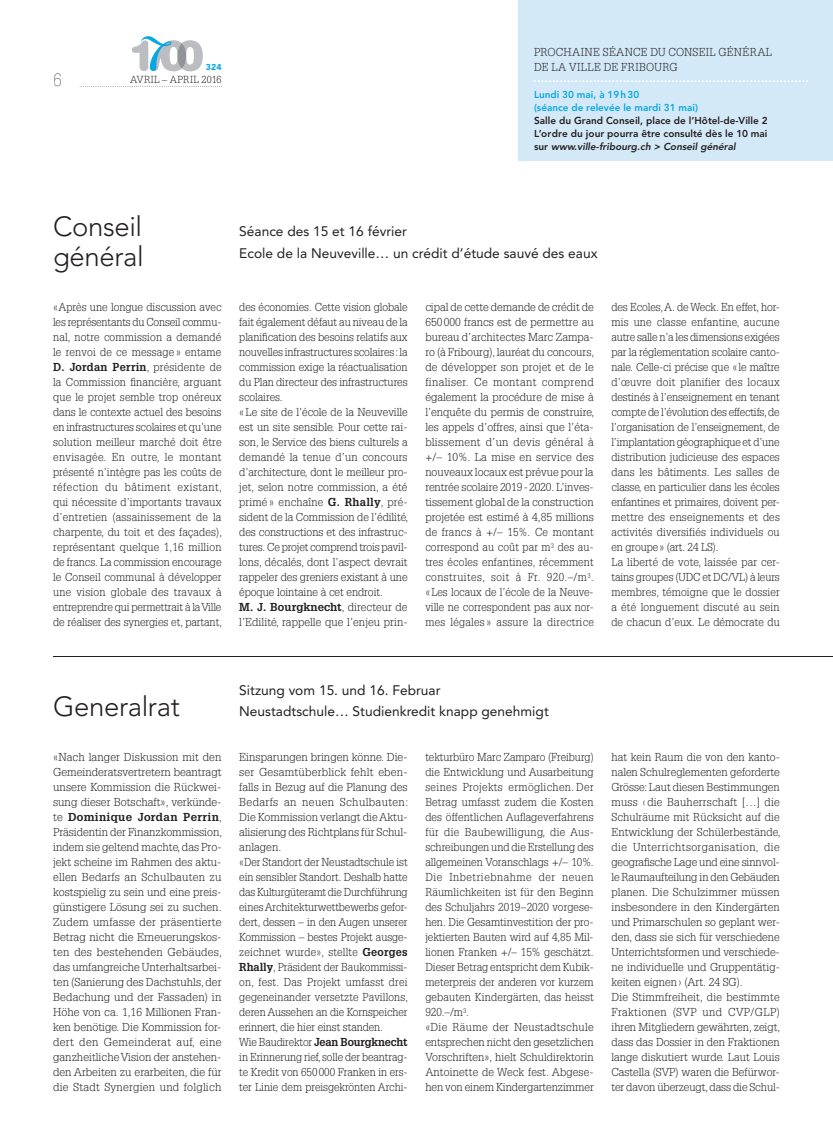
<style>
.page{position:relative;width:833px;height:1134px;background:#fff}
.page>*{position:absolute;margin:0;border:0;box-sizing:border-box;transform-origin:0 0}
.t1{font:300 27.5px/30px "Avenir LT Std";letter-spacing:-.015em;color:#231f20}
.t2{font:100 17.5px "Glypha LT Std";color:#231f20}
.t3{font:13.75px/21.2px "Avenir LT Std";color:#231f20}
.t4{font:300 11.25px/15px "Glypha LT Std";color:#231f20}
.t5{font:300 11.25px/15px "Glypha LT Std";letter-spacing:.025em;color:#231f20}
.t6{font:800 10px/13.1px "Avenir LT Std";color:#231f20;text-align:justify}
.t7{font:800 10px/13.1px "Avenir LT Std";color:#08a7e0}
.t8{font:300 10px "Glypha LT Std";letter-spacing:.045em;color:#231f20}
.t9{font:900 8.75px "Avenir LT Std";color:#08a7e0}
.s1{font-style:italic}
.s2{font-weight:700}
</style>
<div class="page">
<svg style="left:80px;top:86px;width:140px;height:1px"></svg>
<svg style="left:132px;top:36px;width:71px;height:35px"></svg>
<div style="left:518px;top:0;width:315px;height:161px;background:#d4e9f7"></div>
<svg style="left:534px;top:80px;width:274px;height:2px"></svg>
<hr style="left:53px;top:656px;width:780px;height:1px;background:#231f20">
<p class="t9" style="left:206px;top:62px;width:17px">324</p>
<h2 class="t2" style="left:53px;top:70px;width:10px">6</h2>
<p class="t8" style="left:130px;top:74px;width:93px">AVRIL – APRIL 2016</p>
<p class="t5" style="left:534px;top:45px;width:240px">PROCHAINE SÉANCE DU CONSEIL GÉNÉRAL<br>DE LA VILLE DE FRIBOURG</p>
<p class="t7" style="left:534px;top:88px;width:165px">Lundi 30 mai, à 19 h 30<br>(séance de relevée le mardi 31 mai)</p>
<p class="t6" style="left:534px;top:114px;width:235px">Salle du Grand Conseil, place de l’Hôtel-de-Ville 2<br>L’ordre du jour pourra être consulté dès le 10 mai sur <span class="s1">www.ville-fribourg.ch &gt; Conseil général</span></p>
<h1 class="t1" style="left:53px;top:212px;width:92px">Conseil général</h1>
<p class="t3" style="left:239px;top:221px;width:360px">Séance des 15 et 16 février<br>Ecole de la Neuveville… un crédit d’étude sauvé des eaux</p>
<p class="t4" style="left:53px;top:300px;width:170px;text-align:justify">« Après une longue discussion avec les représentants du Conseil commu&shy;nal, notre commission a demandé le renvoi de ce message » entame <span class="s2">D. Jordan Perrin</span>, présidente de la Commission financière, arguant que le projet semble trop onéreux dans le contexte actuel des besoins en infrastructures scolaires et qu’une solution meilleur marché doit être envisagée. En outre, le montant présenté n’intègre pas les coûts de réfection du bâtiment existant, qui nécessite d’importants travaux d’entretien (assainissement de la charpente, du toit et des façades), représentant quelque 1,16 million de francs. La commission encourage le Conseil communal à développer une vision globale des travaux à entreprendre qui permettrait à la Ville de réaliser des synergies et, partant,</p>
<p class="t4" style="left:239px;top:300px;width:170px">des économies. Cette vision globale fait également défaut au niveau de la planification des besoins relatifs aux nouvelles infrastructures scolaires : la commission exige la réactualisation du Plan directeur des infrastructures scolaires.<br>« Le site de l’école de la Neuveville est un site sensible. Pour cette rai&shy;son, le Service des biens culturels a demandé la tenue d’un concours d’architecture, dont le meilleur pro&shy;jet, selon notre commission, a été primé » enchaîne <span class="s2">G. Rhally</span>, pré&shy;sident de la Commission de l’édilité, des constructions et des infrastruc&shy;tures. Ce projet comprend trois pavil&shy;lons, décalés, dont l’aspect devrait rappeler des greniers existant à une époque lointaine à cet endroit.<br><span class="s2">M. J. Bourgknecht</span>, directeur de l’Edilité, rappelle que l’enjeu prin-</p>
<p class="t4" style="left:425px;top:300px;width:170px;text-align:justify">cipal de cette demande de crédit de 650 000 francs est de permettre au bureau d’architectes Marc Zampa&shy;ro (à Fribourg), lauréat du concours, de développer son projet et de le finaliser. Ce montant comprend également la procédure de mise à l’enquête du permis de construire, les appels d’offres, ainsi que l’éta&shy;blissement d’un devis général à +/– 10%. La mise en service des nouveaux locaux est prévue pour la rentrée scolaire 2019 - 2020. L’inves&shy;tissement global de la construction projetée est estimé à 4,85 millions de francs à +/– 15%. Ce montant correspond au coût par m<sup>3</sup> des au&shy;tres écoles enfantines, récemment construites, soit à Fr. 920.–/m<sup>3</sup>. « Les locaux de l’école de la Neuve&shy;ville ne correspondent pas aux nor&shy;mes légales » assure la directrice</p>
<p class="t4" style="left:611px;top:300px;width:170px">des Ecoles, A. de Weck. En effet, hor&shy;mis une classe enfantine, aucune autre salle n’a les dimensions exigées par la réglementation scolaire canto&shy;nale. Celle-ci précise que « le maître d’œuvre doit planifier des locaux destinés à l’enseignement en tenant compte de l’évolution des effectifs, de l’organisation de l’enseignement, de l’implantation géographique et d’une distribution judicieuse des espaces dans les bâtiments. Les salles de classe, en particulier dans les écoles enfantines et primaires, doivent per&shy;mettre des enseignements et des activités diversifiés individuels ou en groupe » (art. 24 LS).<br>La liberté de vote, laissée par cer&shy;tains groupes (UDC et DC/VL) à leurs membres, témoigne que le dossier a été longuement discuté au sein de chacun d’eux. Le démocrate du</p>
<h1 class="t1" style="left:53px;top:692px;width:128px">Generalrat</h1>
<p class="t3" style="left:239px;top:680px;width:311px">Sitzung vom 15. und 16. Februar<br>Neustadtschule… Studienkredit knapp genehmigt</p>
<p class="t4" style="left:53px;top:750px;width:171px;text-align:justify">«Nach langer Diskussion mit den Gemeinderatsvertretern beantragt unsere Kommission die Rückwei&shy;sung dieser Botschaft», verkünde&shy;te <span class="s2">Dominique Jordan Perrin</span>, Präsidentin der Finanzkommission, indem sie geltend machte, das Pro&shy;jekt scheine im Rahmen des aktu&shy;ellen Bedarfs an Schulbauten zu kostspielig zu sein und eine preis&shy;günstigere Lösung sei zu suchen.<br>Zudem umfasse der präsentierte Betrag nicht die Erneuerungskos&shy;ten des bestehenden Gebäudes, das umfangreiche Unterhaltsarbei&shy;ten (Sanierung des Dachstuhls, der Bedachung und der Fassaden) in Höhe von ca. 1,16 Millionen Fran&shy;ken benötige. Die Kommission for&shy;dert den Gemeinderat auf, eine ganzheitliche Vision der anstehen&shy;den Arbeiten zu erarbeiten, die für die Stadt Synergien und folglich</p>
<p class="t4" style="left:239px;top:750px;width:170px">Einsparungen bringen könne. Die&shy;ser Gesamtüberblick fehlt eben&shy;falls in Bezug auf die Planung des Bedarfs an neuen Schulbauten:<br>Die Kommission verlangt die Aktu&shy;alisierung des Richtplans für Schul&shy;anlagen.<br>«Der Standort der Neustadtschule ist ein sensibler Standort. Deshalb hatte das Kulturgüteramt die Durchführung eines Architekturwettbewerbs gefor&shy;dert, dessen – in den Augen unserer Kommission – bestes Projekt ausge&shy;zeichnet wurde», stellte <span class="s2">Georges Rhally</span>, Präsident der Baukommissi&shy;on, fest. Das Projekt umfasst drei gegeneinander versetzte Pavillons, deren Aussehen an die Kornspeicher erinnert, die hier einst standen.<br>Wie Baudirektor <span class="s2">Jean Bourgknecht </span>in Erinnerung rief, solle der beantrag&shy;te Kredit von 650 000 Franken in ers&shy;ter Linie dem preisgekrönten Archi-</p>
<p class="t4" style="left:425px;top:750px;width:170px">tekturbüro Marc Zamparo (Freiburg) die Entwicklung und Ausarbeitung seines Projekts ermöglichen. Der Betrag umfasst zudem die Kosten des öffentlichen Auflageverfahrens für die Baubewilligung, die Aus&shy;schreibungen und die Erstellung des allgemeinen Voranschlags +/– 10%.<br>Die Inbetriebnahme der neuen Räumlichkeiten ist für den Beginn des Schuljahrs 2019–2020 vorgese&shy;hen. Die Gesamtinvestition der pro&shy;jektierten Bauten wird auf 4,85 Mil&shy;lionen Franken +/– 15% geschätzt.<br>Dieser Betrag entspricht dem Kubik&shy;meterpreis der anderen vor kurzem gebauten Kindergärten, das heisst 920.–/m<sup>3</sup>.<br>«Die Räume der Neustadtschule entsprechen nicht den gesetzlichen Vorschriften», hielt Schuldirektorin Antoinette de Weck fest. Abgese&shy;hen von einem Kindergartenzimmer</p>
<p class="t4" style="left:611px;top:750px;width:170px">hat kein Raum die von den kanto&shy;nalen Schulreglementen geforderte Grösse: Laut diesen Bestimmungen muss ‹ die Bauherrschaft […] die Schulräume mit Rücksicht auf die Entwicklung der Schülerbestände, die Unterrichtsorganisation, die geografische Lage und eine sinnvol&shy;le Raumaufteilung in den Gebäuden planen. Die Schulzimmer müssen insbesondere in den Kindergärten und Primarschulen so geplant wer&shy;den, dass sie sich für verschiedene Unterrichtsformen und verschiede&shy;ne individuelle und Gruppentätig&shy;keiten eignen › (Art. 24 SG).<br>Die Stimmfreiheit, die bestimmte Fraktionen (SVP und CVP/GLP) ihren Mitgliedern gewährten, zeigt, dass das Dossier in den Fraktionen lange diskutiert wurde. Laut Louis Castella (SVP) waren die Befürwor&shy;ter davon überzeugt, dass die Schul-</p>
</div>
